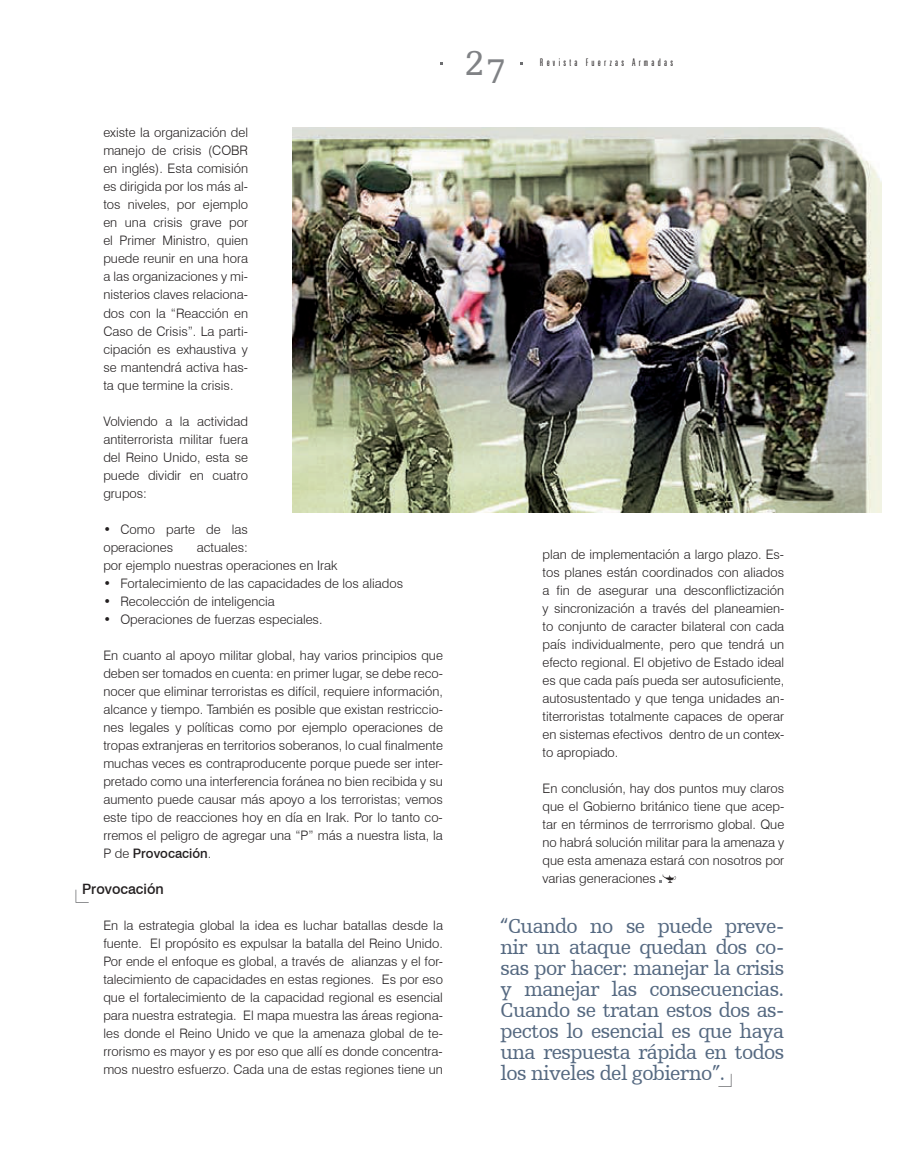
<style>
.page{position:relative;width:912px;height:1170px;background:#fff}
.page>*{position:absolute;margin:0;border:0;box-sizing:border-box;transform-origin:0 0}
.t1{font:36px "Humanist Slabserif 712 BT";color:#808285}
.t2{font:21px/21px "Humanist Slabserif 712 BT";letter-spacing:-.03em;color:#556981;text-align:justify}
.t3{font:500 14.25px "Swiss 721 BT";color:#231f20}
.t4{font:300 13.05px/18px "Swiss 721 BT";color:#231f20;text-align:justify}
.t5{font:300 extra-condensed 10.5px "Zurich BT";letter-spacing:.31em;color:#231f20}
.s1{font-weight:500}
</style>
<div class="page">
<svg style="left:659px;top:874px;width:17px;height:9px"></svg>
<img style="left:292px;top:127px;width:589px;height:386px">
<svg style="left:75px;top:889px;width:2px;height:13px"></svg>
<svg style="left:730px;top:1074px;width:1px;height:12px"></svg>
<p class="t4" style="left:103px;top:124px;width:146px">existe la organización del manejo de crisis (COBR en inglés). Esta comisión es dirigida por los más al&shy;tos niveles, por ejemplo en una crisis grave por el Primer Ministro, quien puede reunir en una hora a las organizaciones y mi&shy;nisterios claves relaciona&shy;dos con la “Reacción en Caso de Crisis”. La parti&shy;cipación es exhaustiva y se mantendrá activa has&shy;ta que termine la crisis.</p>
<p class="t4" style="left:103px;top:412px;width:146px">Volviendo a la actividad antiterrorista militar fuera del Reino Unido, esta se puede dividir en cuatro grupos:</p>
<p class="t4" style="left:103px;top:520px;width:146px;text-indent:17px">Como parte de las operaciones</p>
<p class="t4" style="left:197px;top:538px;width:53px">actuales:</p>
<p class="t4" style="left:103px;top:556px;width:235px">por ejemplo nuestras operaciones en Irak</p>
<p class="t4" style="left:120px;top:574px;width:284px">Fortalecimiento de las capacidades de los aliados</p>
<p class="t4" style="left:120px;top:592px;width:156px">Recolección de inteligencia</p>
<p class="t4" style="left:120px;top:610px;width:203px">Operaciones de fuerzas especiales.</p>
<p class="t4" style="left:103px;top:646px;width:341px">En cuanto al apoyo militar global, hay varios principios que deben ser tomados en cuenta: en primer lugar, se debe reco&shy;nocer que eliminar terroristas es difícil, requiere información, alcance y tiempo. También es posible que existan restriccio&shy;nes legales y políticas como por ejemplo operaciones de tropas extranjeras en territorios soberanos, lo cual finalmente muchas veces es contraproducente porque puede ser inter&shy;pretado como una interferencia foránea no bien recibida y su aumento puede causar más apoyo a los terroristas; vemos este tipo de reacciones hoy en día en Irak. Por lo tanto co&shy;rremos el peligro de agregar una “P” más a nuestra lista, la P de <span class="s1">Provocación</span>.</p>
<p class="t3" style="left:82px;top:880px;width:83px">Provocación</p>
<p class="t4" style="left:103px;top:916px;width:341px">En la estrategia global la idea es luchar batallas desde la fuente. El propósito es expulsar la batalla del Reino Unido.<br>Por ende el enfoque es global, a través de alianzas y el for&shy;talecimiento de capacidades en estas regiones. Es por eso que el fortalecimiento de la capacidad regional es esencial para nuestra estrategia. El mapa muestra las áreas regiona&shy;les donde el Reino Unido ve que la amenaza global de te&shy;rrorismo es mayor y es por eso que allí es donde concentra&shy;mos nuestro esfuerzo. Cada una de estas regiones tiene un</p>
<h1 class="t1" style="left:464px;top:45px;width:43px">2727</h1>
<p class="t5" style="left:539px;top:56px;width:135px">Revista Fuerzas Armadas</p>
<p class="t4" style="left:542px;top:545px;width:243px">plan de implementación a largo plazo. Es&shy;tos planes están coordinados con aliados a fin de asegurar una desconflictización y sincronización a través del planeamien&shy;to conjunto de caracter bilateral con cada país individualmente, pero que tendrá un efecto regional. El objetivo de Estado ideal es que cada país pueda ser autosuficiente, autosustentado y que tenga unidades an&shy;titerroristas totalmente capaces de operar en sistemas efectivos dentro de un contex&shy;to apropiado.</p>
<p class="t4" style="left:542px;top:779px;width:243px">En conclusión, hay dos puntos muy claros que el Gobierno británico tiene que acep&shy;tar en términos de terrrorismo global. Que no habrá solución militar para la amenaza y que esta amenaza estará con nosotros por varias generaciones</p>
<h2 class="t2" style="left:500px;top:914px;width:285px">“Cuando no se puede preve&shy;nir un ataque quedan dos co&shy;sas por hacer: manejar la crisis y manejar las consecuencias.<br>Cuando se tratan estos dos as&shy;pectos lo esencial es que haya una respuesta rápida en todos los niveles del gobierno”.</h2>
</div>
